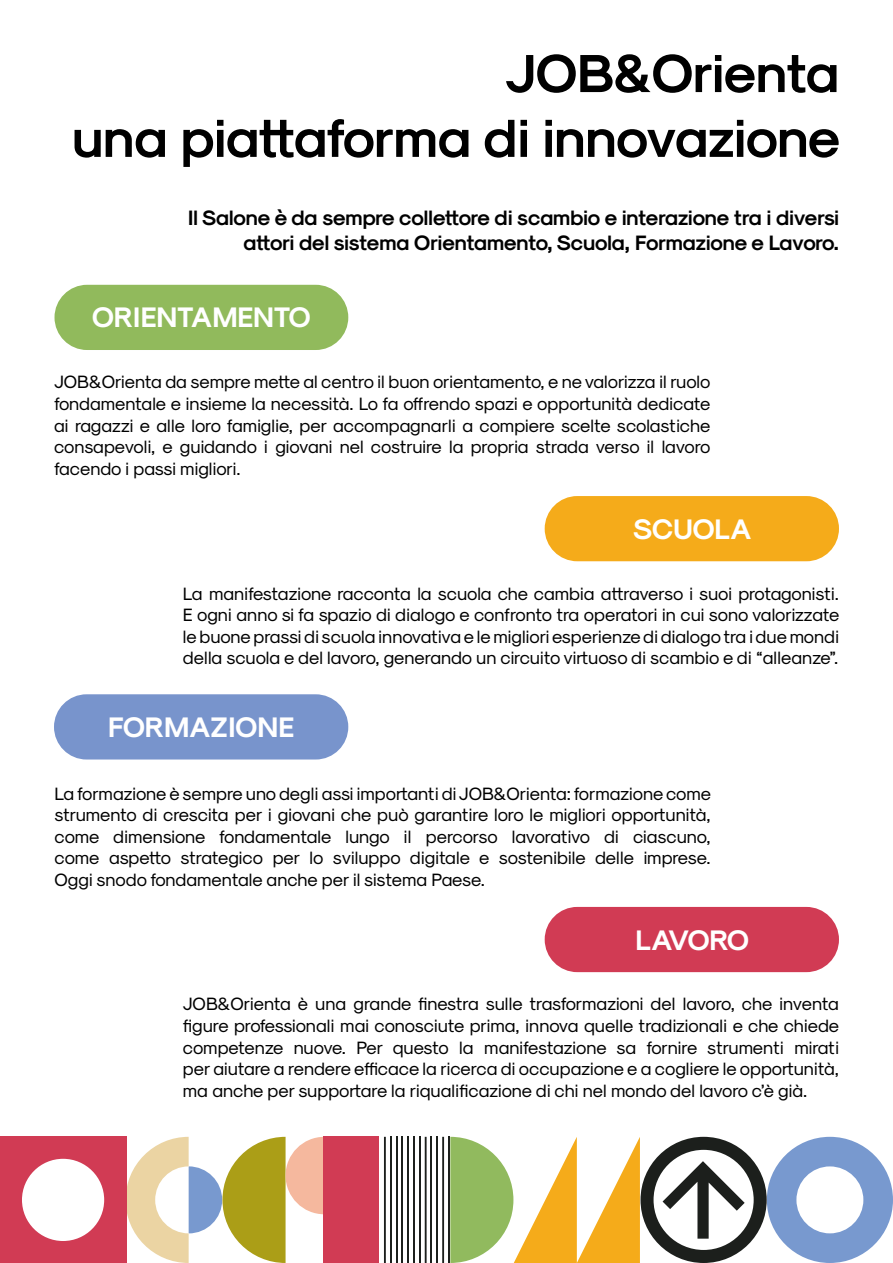
<style>
.page{position:relative;width:893px;height:1263px;background:#fff}
.page>*{position:absolute;margin:0;border:0;box-sizing:border-box;transform-origin:0 0}
.t1{font:54px/64.8px "Sk Modernist Bold";color:#000;text-align:right}
.t2{font:28.5px "Sk Modernist Bold";color:#fff}
.t3{font:21px/25.2px "Sk Modernist Bold";color:#000;text-align:right}
.t4{font:18px/21.6px "Sk Modernist Regular";color:#000;text-align:justify}
</style>
<div class="page">
<div style="left:56px;top:286px;width:291px;height:62px;background:#91ba5c;border-radius:31px"></div>
<div style="left:55px;top:285px;width:293px;height:65px;border:3px solid #91ba5c;border-radius:31px"></div>
<div style="left:546px;top:497px;width:291px;height:63px;background:#f5ab1a;border-radius:31px"></div>
<div style="left:545px;top:496px;width:294px;height:65px;border:3px solid #f5ab1a;border-radius:31px"></div>
<div style="left:546px;top:908px;width:291px;height:63px;background:#d13b54;border-radius:31px"></div>
<div style="left:545px;top:907px;width:294px;height:65px;border:3px solid #d13b54;border-radius:31px"></div>
<div style="left:55px;top:696px;width:292px;height:62px;background:#7894cc;border-radius:31px"></div>
<div style="left:54px;top:694px;width:294px;height:65px;border:3px solid #7894cc;border-radius:31px"></div>
<svg style="left:126px;top:1137px;width:198px;height:126px"></svg>
<div style="left:0;top:1137px;width:126px;height:126px;background:#d13b54"></div>
<div style="left:22px;top:1159px;width:82px;height:82px;background:#fff;border-radius:50%"></div>
<svg style="left:450px;top:1137px;width:443px;height:126px"></svg>
<div style="left:324px;top:1137px;width:55px;height:126px;background:#d13b54"></div>
<hr style="left:448px;top:1137px;width:2px;height:126px;background:#1c1f1c">
<hr style="left:442px;top:1137px;width:2px;height:126px;background:#1c1f1c">
<hr style="left:436px;top:1137px;width:2px;height:126px;background:#1c1f1c">
<hr style="left:431px;top:1137px;width:1px;height:126px;background:#1c1f1c">
<hr style="left:425px;top:1137px;width:2px;height:126px;background:#1c1f1c">
<hr style="left:419px;top:1137px;width:2px;height:126px;background:#1c1f1c">
<hr style="left:413px;top:1137px;width:2px;height:126px;background:#1c1f1c">
<hr style="left:407px;top:1137px;width:2px;height:126px;background:#1c1f1c">
<hr style="left:401px;top:1137px;width:2px;height:126px;background:#1c1f1c">
<hr style="left:396px;top:1137px;width:1px;height:126px;background:#1c1f1c">
<hr style="left:390px;top:1137px;width:2px;height:126px;background:#1c1f1c">
<hr style="left:384px;top:1137px;width:2px;height:126px;background:#1c1f1c">
<h1 class="t1" style="left:72px;top:40px;width:769px">JOB&amp;Orienta<br>una piattaforma di innovazione</h1>
<p class="t3" style="left:188px;top:205px;width:652px">Il Salone è da sempre collettore di scambio e interazione tra i diversi attori del sistema Orientamento, Scuola, Formazione e Lavoro.</p>
<h2 class="t2" style="left:92px;top:301px;width:220px">ORIENTAMENTO</h2>
<p class="t4" style="left:54px;top:371px;width:658px">JOB&amp;Orienta da sempre mette al centro il buon orientamento, e ne valorizza il ruolo fondamentale e insieme la necessità. Lo fa offrendo spazi e opportunità dedicate ai ragazzi e alle loro famiglie, per accompagnarli a compiere scelte scolastiche consapevoli, e guidando i giovani nel costruire la propria strada verso il lavoro facendo i passi migliori.</p>
<h2 class="t2" style="left:633px;top:512px;width:120px">SCUOLA</h2>
<p class="t4" style="left:183px;top:582px;width:658px">La manifestazione racconta la scuola che cambia attraverso i suoi protagonisti.<br>E ogni anno si fa spazio di dialogo e confronto tra operatori in cui sono valorizzate le buone prassi di scuola innovativa e le migliori esperienze di dialogo tra i due mondi della scuola e del lavoro, generando un circuito virtuoso di scambio e di “alleanze”.</p>
<h2 class="t2" style="left:108px;top:710px;width:188px">FORMAZIONE</h2>
<p class="t4" style="left:55px;top:782px;width:658px">La formazione è sempre uno degli assi importanti di JOB&amp;Orienta: formazione come strumento di crescita per i giovani che può garantire loro le migliori opportunità, come dimensione fondamentale lungo il percorso lavorativo di ciascuno, come aspetto strategico per lo sviluppo digitale e sostenibile delle imprese.<br>Oggi snodo fondamentale anche per il sistema Paese.</p>
<h2 class="t2" style="left:635px;top:923px;width:115px">LAVORO</h2>
<p class="t4" style="left:183px;top:993px;width:658px">JOB&amp;Orienta è una grande finestra sulle trasformazioni del lavoro, che inventa figure professionali mai conosciute prima, innova quelle tradizionali e che chiede competenze nuove. Per questo la manifestazione sa fornire strumenti mirati per aiutare a rendere efficace la ricerca di occupazione e a cogliere le opportunità, ma anche per supportare la riqualificazione di chi nel mondo del lavoro c’è già.</p>
</div>
